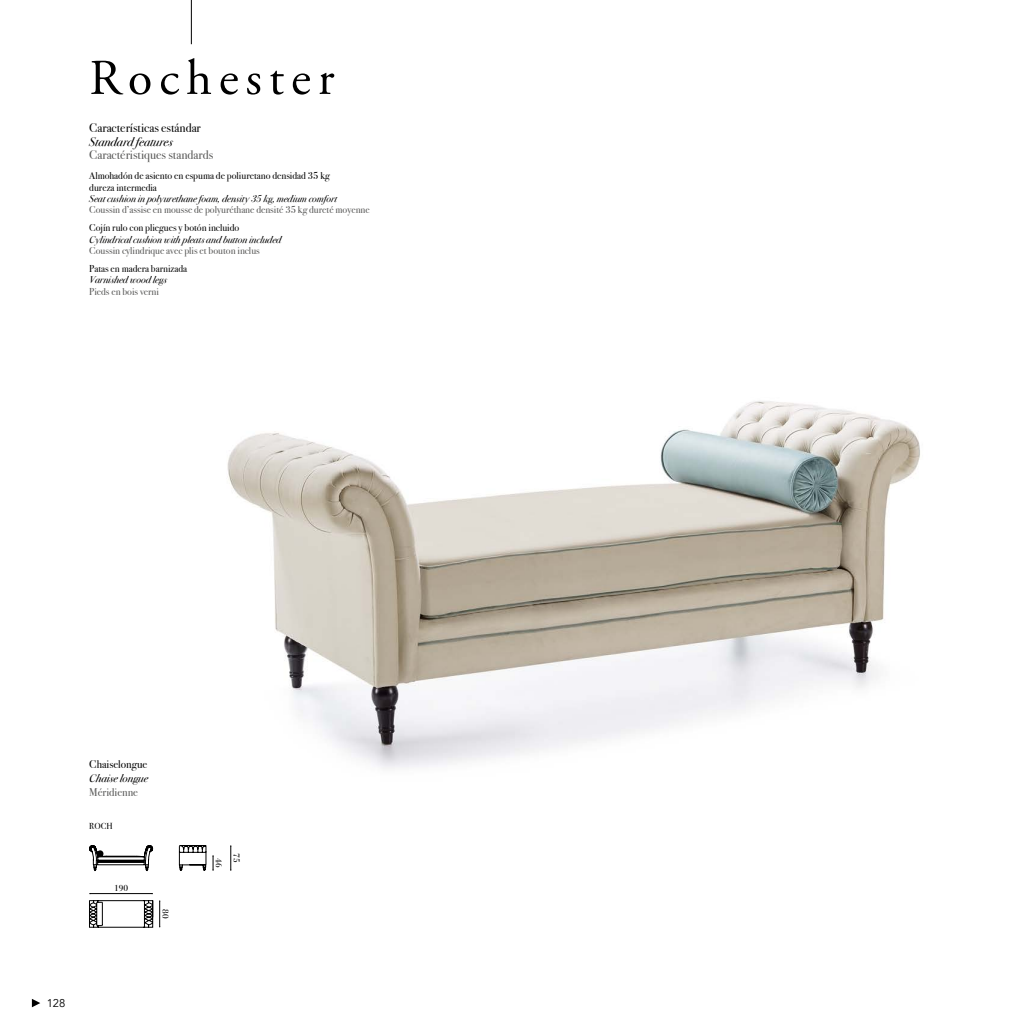
<style>
.page{position:relative;width:1028px;height:1028px;background:#fff}
.page>*{position:absolute;margin:0;border:0;box-sizing:border-box;transform-origin:0 0}
.t1{font:50px "Adobe Garamond Pro";letter-spacing:.14em;color:#000}
.t2{font:12.5px "Bodoni Svty Two ITCTT";color:#575756}
.t3{font:12.5px "Bodoni Svty Two ITCTT";color:#000}
.t4{font:italic 12.5px "Bodoni Svty Two ITCTT";color:#000}
.t5{font:11.25px "Bodoni Svty Two ITCTT";color:#000}
.t6{font:italic 11.25px "Bodoni Svty Two ITCTT";color:#000}
.t7{font:11.25px "Bodoni Svty Two ITCTT";color:#575756}
.t8{font:11.25px "Avenir";color:#000}
.t9{font:10px/11.2px "Bodoni Svty Two ITCTT";color:#000}
.t10{font:italic 10px "Bodoni Svty Two ITCTT";color:#000}
.t11{font:10px "Bodoni Svty Two ITCTT";color:#575756}
.t12{font:8.75px "Bodoni Svty Two ITCTT";color:#000}
</style>
<div class="page">
<img style="left:227px;top:401px;width:693px;height:368px">
<svg style="left:89px;top:900px;width:64px;height:27px"></svg>
<hr style="left:90px;top:893px;width:62px;height:1px;background:#000">
<svg style="left:212px;top:855px;width:2px;height:15px"></svg>
<svg style="left:159px;top:900px;width:1px;height:27px"></svg>
<svg style="left:230px;top:845px;width:1px;height:25px"></svg>
<svg style="left:89px;top:845px;width:64px;height:26px"></svg>
<svg style="left:179px;top:845px;width:27px;height:26px"></svg>
<hr style="left:191px;top:0;width:1px;height:44px;background:#000">
<svg style="left:32px;top:999px;width:8px;height:8px"></svg>
<h1 class="t1" style="left:89px;top:48px;width:246px">Rochester</h1>
<p class="t3" style="left:89px;top:117px;width:113px">Características estándar</p>
<p class="t4" style="left:89px;top:130px;width:85px">Standard features</p>
<p class="t2" style="left:89px;top:145px;width:125px">Caractéristiques standards</p>
<p class="t9" style="left:89px;top:169px;width:242px">Almohadón de asiento en espuma de poliuretano densidad 35 kg dureza intermedia</p>
<p class="t10" style="left:89px;top:190px;width:249px">Seat cushion in polyurethane foam, density 35 kg, medium comfort</p>
<p class="t11" style="left:89px;top:202px;width:282px">Coussin d’assise en mousse de polyuréthane densité 35 kg dureté moyenne</p>
<p class="t9" style="left:89px;top:221px;width:151px">Cojín rulo con pliegues y botón incluido</p>
<p class="t10" style="left:89px;top:230px;width:193px">Cylindrical cushion with pleats and button included</p>
<p class="t11" style="left:89px;top:242px;width:172px">Coussin cylindrique avec plis et bouton inclus</p>
<p class="t9" style="left:89px;top:262px;width:99px">Patas en madera barnizada</p>
<p class="t10" style="left:89px;top:271px;width:79px">Varnished wood legs</p>
<p class="t11" style="left:89px;top:283px;width:71px">Pieds en bois verni</p>
<p class="t5" style="left:89px;top:755px;width:60px">Chaiselongue</p>
<p class="t6" style="left:89px;top:768px;width:60px">Chaise longue</p>
<p class="t7" style="left:89px;top:782px;width:50px">Méridienne</p>
<p class="t12" style="left:89px;top:818px;width:25px">ROCH</p>
<p class="t12" style="left:114px;top:881px;width:15px">190</p>
<p class="t12" style="left:172px;top:909px;width:11px;rotate:90deg">80</p>
<p class="t8" style="left:47px;top:996px;width:20px">128</p>
<p class="t12" style="left:226px;top:858px;width:11px;rotate:90deg">46</p>
<p class="t12" style="left:244px;top:853px;width:11px;rotate:90deg">75</p>
</div>
